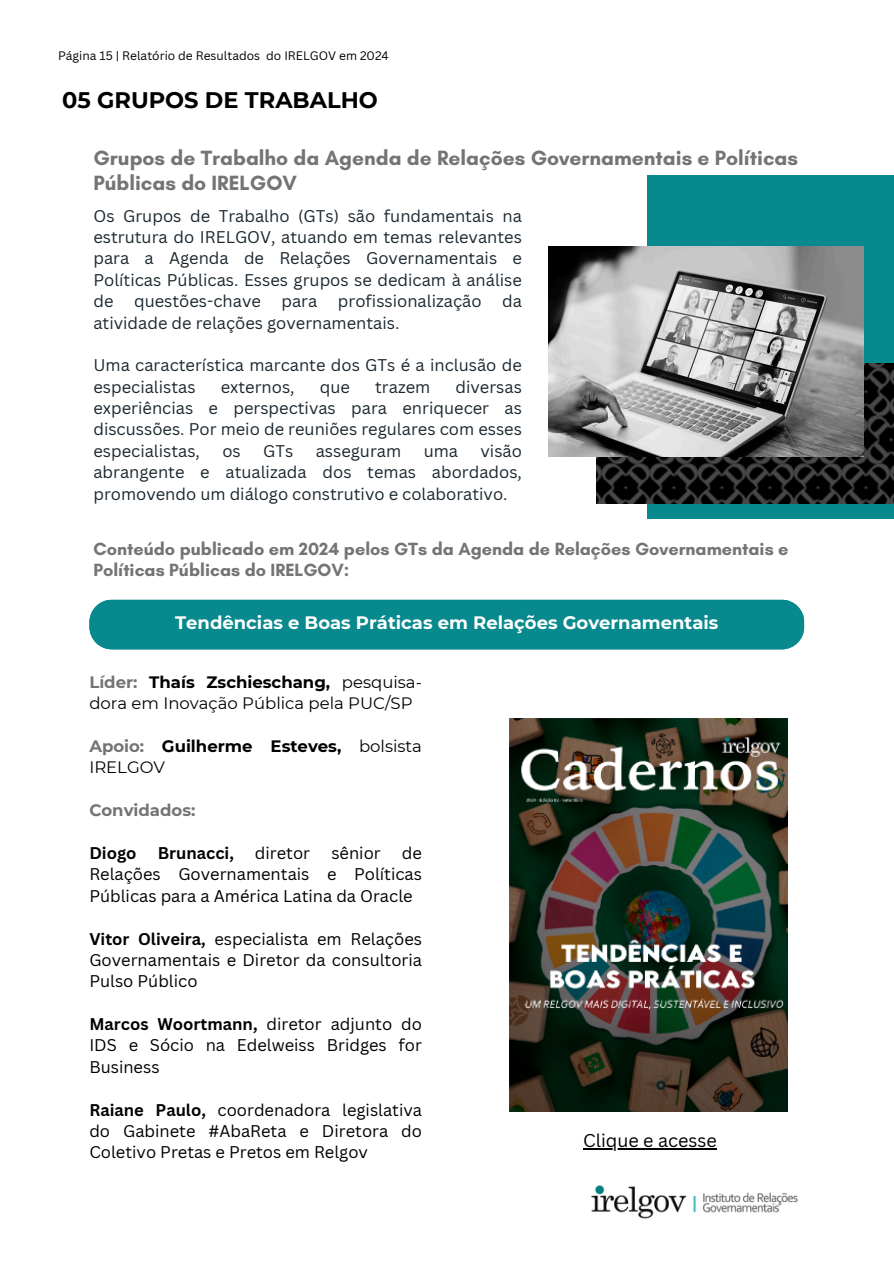
<style>
.page{position:relative;width:894px;height:1264px;background:#fff}
.page>*{position:absolute;margin:0;border:0;box-sizing:border-box;transform-origin:0 0}
.t1{font:700 22.5px "Montserrat";color:#000}
.t2{font:700 21px/24.8px "Glacial Indifference";color:#747474}
.t3{font:700 18px/21.3px "Glacial Indifference";color:#747474}
.t4{font:700 18px "Montserrat";color:#fff}
.t5{font:18px "Canva Sans";color:#000}
.t6{font:16.5px/21.3px "Canva Sans";color:#1b272f;text-align:justify}
.t7{font:16.5px/21.3px "Canva Sans";color:#000;text-align:justify}
.t8{font:16.5px/21.3px "Montserrat";color:#000}
.t9{font:700 16.5px/21.3px "Montserrat";color:#000}
.t10{font:700 16.5px "Canva Sans";color:#000}
.t11{font:700 16.5px "Montserrat";color:#747474}
.t12{font:12px "Canva Sans";color:#000}
.s1{font-weight:700;color:#747474}
.s2{font-weight:700}
.s3{color:#747474}
.s4{font-weight:400}
</style>
<div class="page">
<div style="left:647px;top:175px;width:246px;height:344px;background:#07898d"></div>
<img style="left:596px;top:363px;width:297px;height:141px">
<div style="left:89px;top:599px;width:715px;height:50px;background:#07898d"></div>
<img style="left:548px;top:246px;width:315px;height:210px">
<img style="left:509px;top:718px;width:278px;height:393px">
<hr style="left:583px;top:1148px;width:133px;height:1px;background:#000">
<img style="left:591px;top:1185px;width:207px;height:34px">
<h4 class="t12" style="left:58px;top:48px;width:332px">Página 15 | Relatório de Resultados do IRELGOV em 2024</h4>
<h4 class="t1" style="left:62px;top:87px;width:317px">05 GRUPOS DE TRABALHO</h4>
<h4 class="t2" style="left:93px;top:145px;width:706px">Grupos de Trabalho da Agenda de Relações Governamentais e Políticas<br>Públicas do IRELGOV</h4>
<p class="t6" style="left:93px;top:204px;width:430px">Os Grupos de Trabalho (GTs) são fundamentais na estrutura do IRELGOV, atuando em temas relevantes para a Agenda de Relações Governamentais e Políticas Públicas. Esses grupos se dedicam à análise de questões-chave para profissionalização da atividade de relações governamentais.</p>
<h1 class="t6" style="left:93px;top:354px;width:430px">Uma característica marcante dos GTs é a inclusão de especialistas</h1>
<h1 class="t6" style="left:93px;top:375px;width:430px;text-indent:362px">diversas experiências e perspectivas para enriquecer as discussões. Por meio de reuniões regulares com esses especialistas,</h1>
<h1 class="t6" style="left:221px;top:375px;width:75px">externos,</h1>
<h1 class="t6" style="left:320px;top:375px;width:32px">que</h1>
<h1 class="t6" style="left:375px;top:375px;width:57px">trazem</h1>
<h1 class="t6" style="left:93px;top:440px;width:430px;text-indent:387px">visão abrangente e atualizada dos temas abordados, promovendo um diálogo construtivo e colaborativo.</h1>
<h1 class="t6" style="left:222px;top:440px;width:20px">os</h1>
<h1 class="t6" style="left:263px;top:440px;width:32px">GTs</h1>
<h1 class="t6" style="left:315px;top:440px;width:87px">asseguram</h1>
<h1 class="t6" style="left:423px;top:440px;width:36px">uma</h1>
<h4 class="t3" style="left:93px;top:537px;width:696px">Conteúdo publicado em 2024 pelos GTs da Agenda de Relações Governamentais e<br>Políticas Públicas do IRELGOV:</h4>
<h2 class="t4" style="left:175px;top:611px;width:545px">Tendências e Boas Práticas em Relações Governamentais</h2>
<h4 class="t8" style="left:89px;top:671px;width:334px"><span class="s1">Líder:</span> <span class="s2">Thaís Zschieschang,</span> pesquisa&shy;dora em Inovação Pública pela PUC/SP</h4>
<p class="t9" style="left:89px;top:735px;width:334px"><span class="s3">Apoio:</span> Guilherme Esteves, <span class="s4">bolsista<br>IRELGOV</span></p>
<p class="t11" style="left:89px;top:800px;width:107px">Convidados:</p>
<h3 class="t10" style="left:89px;top:841px;width:49px">Diogo</h3>
<h3 class="t10" style="left:158px;top:841px;width:78px">Brunacci,</h3>
<h3 class="t7" style="left:255px;top:842px;width:57px">diretor</h3>
<h3 class="t7" style="left:331px;top:842px;width:51px">sênior</h3>
<h3 class="t7" style="left:89px;top:842px;width:334px;text-indent:312px">de Relações Governamentais e Políticas Públicas para a América Latina da Oracle</h3>
<h3 class="t7" style="left:89px;top:927px;width:334px"><span class="s2">Vitor Oliveira,</span> especialista em Relações Governamentais e Diretor da consultoria Pulso Público</h3>
<h4 class="t7" style="left:89px;top:1013px;width:334px"><span class="s2">Marcos Woortmann,</span> diretor adjunto do IDS e Sócio na Edelweiss Bridges for Business</h4>
<h4 class="t7" style="left:89px;top:1098px;width:334px"><span class="s2">Raiane Paulo,</span> coordenadora legislativa do Gabinete #AbaReta e Diretora do Coletivo Pretas e Pretos em Relgov</h4>
<h3 class="t5" style="left:583px;top:1127px;width:135px">Clique e acesse</h3>
</div>
